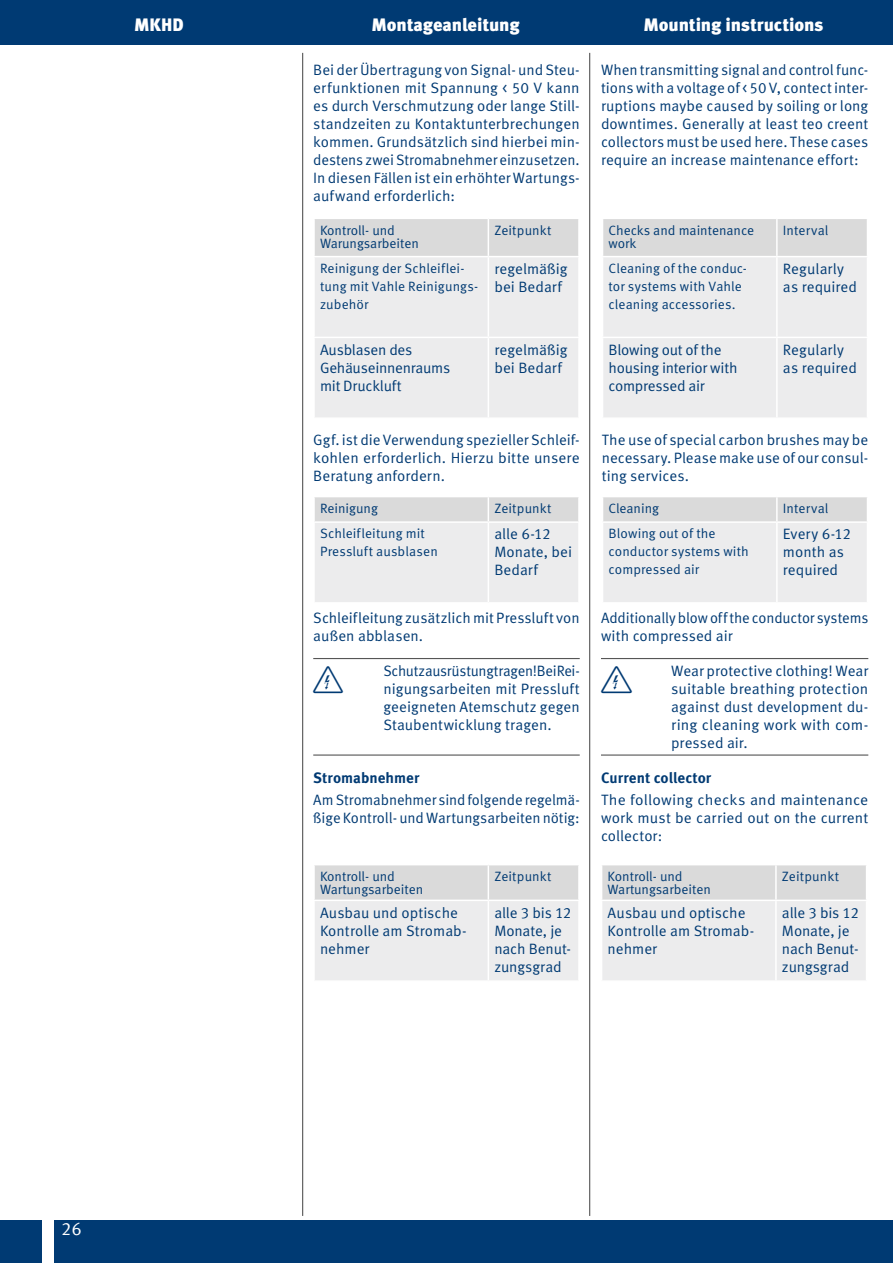
<style>
.page{position:relative;width:893px;height:1263px;background:#fff}
.page>*{position:absolute;margin:0;border:0;box-sizing:border-box;transform-origin:0 0}
.t1{font:900 18px "Meta Pro";letter-spacing:-.01em;color:#fff}
.t2{font:18px "Meta Pro";color:#fff}
.t3{font:15px/18px "Meta Pro";color:#003a73}
.t4{font:15px/18px "Meta Pro";letter-spacing:-.02em;color:#003a73}
.t5{font:700 15px "Meta Pro";color:#003a73}
.t6{font:13.5px/18px "Meta Pro";color:#003a73}
</style>
<div class="page">
<div style="left:0;top:1220px;width:893px;height:43px;background:#003a73"></div>
<div style="left:43px;top:1220px;width:11px;height:43px;background:#fff"></div>
<hr style="left:589px;top:53px;width:1px;height:1163px;background:#565656">
<hr style="left:302px;top:53px;width:1px;height:1163px;background:#565656">
<div style="left:0;top:0;width:893px;height:45px;background:#003a73"></div>
<svg style="left:315px;top:219px;width:263px;height:198px;background:#e8e8e9"></svg>
<hr style="left:488px;top:219px;width:1px;height:37px;background:#fff">
<hr style="left:313px;top:256px;width:175px;height:1px;background:#fff">
<hr style="left:488px;top:256px;width:92px;height:1px;background:#fff">
<hr style="left:488px;top:257px;width:1px;height:80px;background:#fff">
<hr style="left:313px;top:337px;width:175px;height:1px;background:#fff">
<hr style="left:488px;top:337px;width:92px;height:1px;background:#fff">
<hr style="left:488px;top:338px;width:1px;height:79px;background:#fff">
<svg style="left:603px;top:219px;width:264px;height:198px;background:#e8e8e9"></svg>
<hr style="left:776px;top:219px;width:2px;height:37px;background:#fff">
<hr style="left:602px;top:256px;width:175px;height:1px;background:#fff">
<hr style="left:777px;top:256px;width:91px;height:1px;background:#fff">
<hr style="left:776px;top:257px;width:2px;height:80px;background:#fff">
<hr style="left:602px;top:337px;width:175px;height:1px;background:#fff">
<hr style="left:777px;top:337px;width:91px;height:1px;background:#fff">
<hr style="left:776px;top:338px;width:2px;height:79px;background:#fff">
<svg style="left:314px;top:497px;width:264px;height:105px;background:#e8e8e9"></svg>
<hr style="left:313px;top:521px;width:175px;height:2px;background:#fff">
<hr style="left:313px;top:523px;width:2px;height:79px;background:#fff">
<hr style="left:488px;top:521px;width:92px;height:2px;background:#fff">
<hr style="left:488px;top:523px;width:1px;height:79px;background:#fff">
<svg style="left:603px;top:497px;width:264px;height:105px;background:#e8e8e8"></svg>
<hr style="left:602px;top:521px;width:175px;height:2px;background:#fff">
<hr style="left:777px;top:521px;width:91px;height:2px;background:#fff">
<hr style="left:776px;top:523px;width:2px;height:79px;background:#fff">
<svg style="left:315px;top:865px;width:263px;height:115px;background:#e6e6e7"></svg>
<hr style="left:488px;top:865px;width:1px;height:34px;background:#fff">
<hr style="left:313px;top:899px;width:175px;height:2px;background:#fff">
<hr style="left:488px;top:899px;width:92px;height:2px;background:#fff">
<hr style="left:488px;top:901px;width:1px;height:79px;background:#fff">
<svg style="left:602px;top:865px;width:264px;height:115px;background:#e6e6e7"></svg>
<hr style="left:775px;top:865px;width:2px;height:34px;background:#fff">
<hr style="left:601px;top:899px;width:175px;height:2px;background:#fff">
<hr style="left:776px;top:899px;width:91px;height:2px;background:#fff">
<hr style="left:775px;top:901px;width:2px;height:79px;background:#fff">
<hr style="left:313px;top:658px;width:267px;height:1px;background:#565656">
<hr style="left:313px;top:754px;width:267px;height:2px;background:#565656">
<hr style="left:601px;top:658px;width:267px;height:1px;background:#565656">
<hr style="left:601px;top:754px;width:267px;height:2px;background:#565656">
<p class="t1" style="left:134px;top:14px;width:51px">MKHD</p>
<p class="t1" style="left:371px;top:14px;width:150px">Montageanleitung</p>
<p class="t1" style="left:643px;top:14px;width:182px">Mounting instructions</p>
<p class="t3" style="left:313px;top:61px;width:268px">Bei der Übertragung von Signal- und Steu&shy;erfunktionen mit Spannung &lt; 50 V kann es durch Verschmutzung oder lange Still&shy;standzeiten zu Kontaktunterbrechungen kommen. Grundsätzlich sind hierbei min&shy;destens zwei Stromabnehmer einzusetzen.<br>In diesen Fällen ist ein erhöhter Wartungs&shy;aufwand erforderlich:</p>
<p class="t6" style="left:320px;top:223px;width:100px;line-height:13.5px">Kontroll- und<br>Warungsarbeiten</p>
<p class="t6" style="left:494px;top:221px;width:59px">Zeitpunkt</p>
<p class="t6" style="left:320px;top:259px;width:160px">Reinigung der Schleiflei&shy;tung mit Vahle Reinigungs&shy;zubehör</p>
<p class="t3" style="left:494px;top:260px;width:75px">regelmäßig bei Bedarf</p>
<p class="t3" style="left:320px;top:341px;width:132px">Ausblasen des<br>Gehäuseinnenraums mit Druckluft</p>
<p class="t3" style="left:494px;top:341px;width:75px">regelmäßig bei Bedarf</p>
<p class="t3" style="left:601px;top:61px;width:269px;text-align:justify">When transmitting signal and control func&shy;tions with a voltage of &lt; 50 V, contect inter&shy;ruptions maybe caused by soiling or long downtimes. Generally at least teo creent collectors must be used here. These cases require an increase maintenance effort:</p>
<p class="t6" style="left:608px;top:223px;width:147px;line-height:13.5px">Checks and maintenance work</p>
<p class="t6" style="left:783px;top:221px;width:47px">Interval</p>
<p class="t6" style="left:608px;top:259px;width:140px">Cleaning of the conduc&shy;tor systems with Vahle cleaning accessories.</p>
<p class="t3" style="left:783px;top:260px;width:76px">Regularly as required</p>
<p class="t4" style="left:608px;top:341px;width:131px">Blowing out of the housing interior with compressed air</p>
<p class="t3" style="left:783px;top:341px;width:76px">Regularly as required</p>
<p class="t3" style="left:313px;top:431px;width:268px;text-align:justify">Ggf. ist die Verwendung spezieller Schleif&shy;kohlen erforderlich. Hierzu bitte unsere Beratung anfordern.</p>
<p class="t6" style="left:320px;top:499px;width:59px">Reinigung</p>
<p class="t6" style="left:494px;top:499px;width:59px">Zeitpunkt</p>
<p class="t6" style="left:320px;top:525px;width:119px">Schleifleitung mit<br>Pressluft ausblasen</p>
<p class="t3" style="left:494px;top:525px;width:79px">alle 6-12<br>Monate, bei<br>Bedarf</p>
<p class="t3" style="left:313px;top:609px;width:268px">Schleifleitung zusätzlich mit Pressluft von außen abblasen.</p>
<p class="t3" style="left:383px;top:662px;width:198px;text-align:justify">Schutzausrüstung tragen! Bei Rei&shy;nigungsarbeiten mit Pressluft geeigneten Atemschutz gegen Staubentwicklung tragen.</p>
<p class="t5" style="left:313px;top:768px;width:108px">Stromabnehmer</p>
<p class="t3" style="left:313px;top:791px;width:268px">Am Stromabnehmer sind folgende regelmä&shy;ßige Kontroll- und Wartungsarbeiten nötig:</p>
<p class="t6" style="left:320px;top:869px;width:105px;line-height:13.5px">Kontroll- und<br>Wartungsarbeiten</p>
<p class="t6" style="left:494px;top:867px;width:59px">Zeitpunkt</p>
<p class="t3" style="left:320px;top:904px;width:148px">Ausbau und optische<br>Kontrolle am Stromab&shy;nehmer</p>
<p class="t3" style="left:494px;top:904px;width:79px">alle 3 bis 12<br>Monate, je nach Benut&shy;zungsgrad</p>
<p class="t3" style="left:602px;top:431px;width:268px;text-align:justify">The use of special carbon brushes may be necessary. Please make use of our consul&shy;ting services.</p>
<p class="t6" style="left:608px;top:499px;width:52px">Cleaning</p>
<p class="t6" style="left:783px;top:499px;width:47px">Interval</p>
<p class="t6" style="left:608px;top:525px;width:142px">Blowing out of the conductor systems with compressed air</p>
<p class="t3" style="left:783px;top:525px;width:70px">Every 6-12 month as required</p>
<p class="t3" style="left:601px;top:609px;width:269px">Additionally blow off the conductor systems with compressed air</p>
<p class="t3" style="left:671px;top:662px;width:199px;text-align:justify">Wear protective clothing! Wear suitable breathing protection against dust development du&shy;ring cleaning work with com&shy;pressed air.</p>
<p class="t5" style="left:601px;top:768px;width:112px">Current collector</p>
<p class="t3" style="left:601px;top:791px;width:269px;text-align:justify">The following checks and maintenance work must be carried out on the current collector:</p>
<p class="t6" style="left:608px;top:869px;width:105px;line-height:13.5px">Kontroll- und<br>Wartungsarbeiten</p>
<p class="t6" style="left:782px;top:867px;width:59px">Zeitpunkt</p>
<p class="t3" style="left:608px;top:904px;width:148px">Ausbau und optische<br>Kontrolle am Stromab&shy;nehmer</p>
<p class="t3" style="left:782px;top:904px;width:79px">alle 3 bis 12<br>Monate, je nach Benut&shy;zungsgrad</p>
<p class="t2" style="left:61px;top:1218px;width:22px">26</p>
</div>
